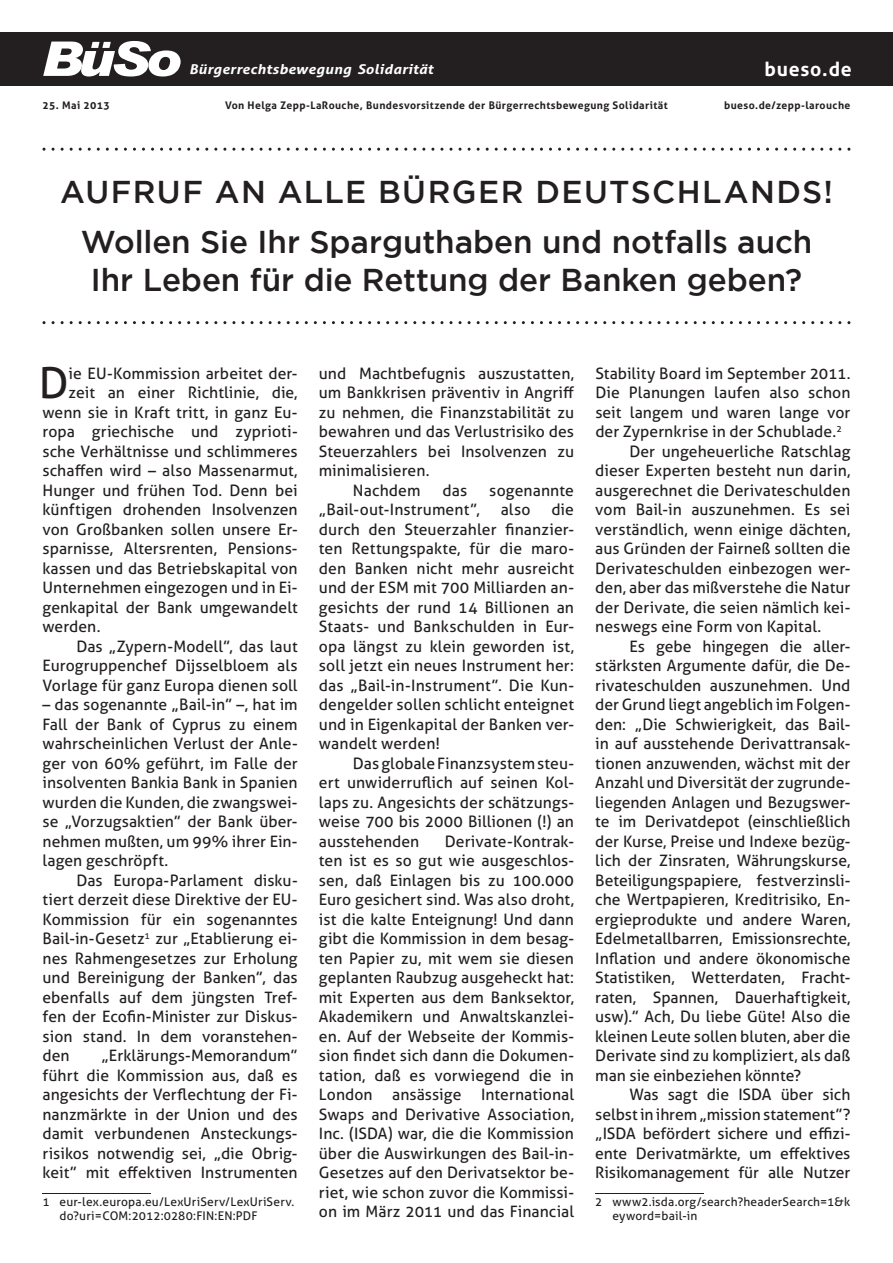
<style>
.page{position:relative;width:893px;height:1263px;background:#fff}
.page>*{position:absolute;margin:0;border:0;box-sizing:border-box;transform-origin:0 0}
.t1{font:italic 900 48px "Arial";color:#fff;scale:1.13 1}
.t2{font:42.75px "Aller";color:#231f20}
.t3{font:500 31.5px/50.2px "Gotham";color:#231f20;text-align:center}
.t4{font:700 19.5px "Aller";letter-spacing:.04em;color:#fff}
.t5{font:15.75px/19.5px "Aller";color:#231f20;text-align:justify}
.t6{font:italic 700 13.5px "Aller";letter-spacing:.02em;color:#fff;scale:1.1 1}
.t7{font:12px/14.4px "Aller";letter-spacing:.015em;color:#231f20}
.t8{font:700 10.5px "Aller";letter-spacing:.04em;color:#231f20}
</style>
<div class="page">
<hr style="left:43px;top:1193px;width:108px;height:1px;background:#231f20">
<hr style="left:595px;top:1193px;width:108px;height:1px;background:#231f20">
<svg style="left:43px;top:321px;width:807px;height:3px"></svg>
<svg style="left:43px;top:148px;width:807px;height:3px"></svg>
<div style="left:0;top:32px;width:893px;height:53px;background:#231f20"></div>
<h1 class="t1" style="left:41px;top:29px;width:126px">BüSo</h1>
<p class="t6" style="left:189px;top:61px;width:223px">Bürgerrechtsbewegung Solidarität</p>
<p class="t4" style="left:764px;top:57px;width:89px">bueso.de</p>
<p class="t8" style="left:43px;top:99px;width:69px">25. Mai 2013</p>
<p class="t8" style="left:225px;top:99px;width:444px">Von Helga Zepp-LaRouche, Bundesvorsitzende der Bürgerrechtsbewegung Solidarität</p>
<p class="t8" style="left:724px;top:99px;width:128px">bueso.de/zepp-larouche</p>
<h3 class="t3" style="left:60px;top:166px;width:774px">AUFRUF AN ALLE BÜRGER DEUTSCHLANDS!<br>Wollen Sie Ihr Sparguthaben und notfalls auch</h3>
<h3 class="t3" style="left:91px;top:254px;width:713px">Ihr Leben für die Rettung der Banken geben?</h3>
<h2 class="t2" style="left:39px;top:357px;width:31px">D</h2>
<p class="t5" style="left:69px;top:363px;width:230px">ie EU-Kommission arbeitet der-</p>
<p class="t5" style="left:69px;top:383px;width:231px">zeit an einer Richtlinie, die,</p>
<p class="t5" style="left:43px;top:402px;width:257px">wenn sie in Kraft tritt, in ganz Eu-</p>
<p class="t5" style="left:43px;top:422px;width:257px">ropa griechische und zyprioti-</p>
<p class="t5" style="left:43px;top:441px;width:257px">sche Verhältnisse und schlimmeres</p>
<p class="t5" style="left:43px;top:461px;width:257px">schaffen wird – also Massenarmut,</p>
<p class="t5" style="left:43px;top:480px;width:257px">Hunger und frühen Tod. Denn bei</p>
<p class="t5" style="left:43px;top:500px;width:257px">künftigen drohenden Insolvenzen</p>
<p class="t5" style="left:43px;top:519px;width:257px">von Großbanken sollen unsere Er-</p>
<p class="t5" style="left:43px;top:539px;width:257px">sparnisse, Altersrenten, Pensions-</p>
<p class="t5" style="left:43px;top:558px;width:257px">kassen und das Betriebskapital von</p>
<p class="t5" style="left:43px;top:578px;width:257px">Unternehmen eingezogen und in Ei-</p>
<p class="t5" style="left:43px;top:597px;width:257px">genkapital der Bank umgewandelt</p>
<p class="t5" style="left:43px;top:617px;width:59px">werden.</p>
<p class="t5" style="left:77px;top:636px;width:223px">Das „Zypern-Modell”, das laut</p>
<p class="t5" style="left:43px;top:656px;width:257px">Eurogruppenchef Dijsselbloem als</p>
<p class="t5" style="left:43px;top:675px;width:257px">Vorlage für ganz Europa dienen soll</p>
<p class="t5" style="left:43px;top:695px;width:257px">– das sogenannte „Bail-in” –, hat im Fall der Bank of Cyprus zu einem wahrscheinlichen Verlust der Anle&shy;ger von 60% geführt, im Falle der insolventen Bankia Bank in Spanien wurden die Kunden, die zwangswei&shy;se „Vorzugsaktien” der Bank über&shy;nehmen mußten, um 99% ihrer Ein&shy;lagen geschröpft.</p>
<p class="t5" style="left:43px;top:870px;width:257px;text-indent:34px">Das Europa-Parlament disku&shy;tiert derzeit diese Direktive der EU-Kommission für ein sogenanntes Bail-in-Gesetz<sup>1</sup> zur „Etablierung ei&shy;nes Rahmengesetzes zur Erholung und Bereinigung der Banken”, das ebenfalls auf dem jüngsten Tref&shy;fen der Ecofin-Minister zur Diskus&shy;sion stand. In dem voranstehen&shy;den</p>
<p class="t5" style="left:43px;top:1046px;width:257px;text-indent:59px">„Erklärungs-Memorandum” führt die Kommission aus, daß es angesichts der Verflechtung der Fi&shy;nanzmärkte in der Union und des damit verbundenen Ansteckungs&shy;risikos notwendig sei, „die Obrig&shy;keit” mit effektiven Instrumenten</p>
<p class="t7" style="left:60px;top:1194px;width:236px;text-indent:-17px">1 eur-lex.europa.eu/LexUriServ/LexUriServ. do?uri=COM:2012:0280:FIN:EN:PDF</p>
<p class="t5" style="left:319px;top:363px;width:257px">und Machtbefugnis auszustatten,</p>
<p class="t5" style="left:319px;top:383px;width:257px">um Bankkrisen präventiv in Angriff</p>
<p class="t5" style="left:319px;top:402px;width:257px">zu nehmen, die Finanzstabilität zu</p>
<p class="t5" style="left:319px;top:422px;width:257px">bewahren und das Verlustrisiko des</p>
<p class="t5" style="left:319px;top:441px;width:257px">Steuerzahlers bei Insolvenzen zu</p>
<p class="t5" style="left:319px;top:461px;width:112px">minimalisieren.</p>
<p class="t5" style="left:353px;top:480px;width:69px">Nachdem</p>
<p class="t5" style="left:443px;top:480px;width:26px">das</p>
<p class="t5" style="left:489px;top:480px;width:86px">sogenannte</p>
<p class="t5" style="left:319px;top:500px;width:163px">„Bail-out-Instrument”,</p>
<p class="t5" style="left:501px;top:500px;width:31px">also</p>
<p class="t5" style="left:319px;top:500px;width:257px;text-indent:232px">die durch den Steuerzahler finanzier&shy;ten Rettungspakte, für die maro&shy;den Banken nicht mehr ausreicht und der ESM mit 700 Milliarden an&shy;gesichts der rund 14 Billionen an Staats- und Bankschulden in Eur&shy;opa längst zu klein geworden ist, soll jetzt ein neues Instrument her: das „Bail-in-Instrument”. Die Kun&shy;dengelder sollen schlicht enteignet und in Eigenkapital der Banken ver&shy;wandelt werden!</p>
<p class="t5" style="left:319px;top:753px;width:257px;text-indent:34px">Das globale Finanzsystem steu&shy;ert unwiderruflich auf seinen Kol&shy;laps zu. Angesichts der schätzungs&shy;weise 700 bis 2000 Billionen (!) an ausstehenden</p>
<p class="t5" style="left:319px;top:831px;width:257px;text-indent:126px">Derivate-Kontrak&shy;ten ist es so gut wie ausgeschlos&shy;sen, daß Einlagen bis zu 100.000<br>Euro gesichert sind. Was also droht, ist die kalte Enteignung! Und dann gibt die Kommission in dem besag&shy;ten Papier zu, mit wem sie diesen geplanten Raubzug ausgeheckt hat: mit Experten aus dem Banksektor, Akademikern und Anwaltskanzlei&shy;en. Auf der Webseite der Kommis&shy;sion findet sich dann die Dokumen&shy;tation, daß es vorwiegend die in London ansässige International Swaps and Derivative Association, Inc. (ISDA) war, die die Kommission über die Auswirkungen des Bail-in-Gesetzes auf den Derivatsektor be&shy;riet, wie schon zuvor die Kommissi&shy;on im März 2011 und das Financial</p>
<p class="t5" style="left:595px;top:363px;width:257px">Stability Board im September 2011.</p>
<p class="t5" style="left:595px;top:383px;width:257px">Die Planungen laufen also schon</p>
<p class="t5" style="left:595px;top:402px;width:257px">seit langem und waren lange vor</p>
<p class="t5" style="left:595px;top:422px;width:248px">der Zypernkrise in der Schublade.<sup>2</sup></p>
<p class="t5" style="left:629px;top:441px;width:223px">Der ungeheuerliche Ratschlag</p>
<p class="t5" style="left:595px;top:461px;width:257px">dieser Experten besteht nun darin,</p>
<p class="t5" style="left:595px;top:480px;width:257px">ausgerechnet die Derivateschulden</p>
<p class="t5" style="left:595px;top:500px;width:257px">vom Bail-in auszunehmen. Es sei</p>
<p class="t5" style="left:595px;top:519px;width:257px">verständlich, wenn einige dächten,</p>
<p class="t5" style="left:595px;top:539px;width:257px">aus Gründen der Fairneß sollten die</p>
<p class="t5" style="left:595px;top:558px;width:257px">Derivateschulden einbezogen wer-</p>
<p class="t5" style="left:595px;top:578px;width:257px">den, aber das mißverstehe die Natur</p>
<p class="t5" style="left:595px;top:597px;width:257px">der Derivate, die seien nämlich kei-</p>
<p class="t5" style="left:595px;top:617px;width:228px">neswegs eine Form von Kapital.</p>
<p class="t5" style="left:629px;top:636px;width:223px">Es gebe hingegen die aller-</p>
<p class="t5" style="left:595px;top:656px;width:257px">stärksten Argumente dafür, die De-</p>
<p class="t5" style="left:595px;top:675px;width:257px">rivateschulden auszunehmen. Und</p>
<p class="t5" style="left:595px;top:695px;width:257px">der Grund liegt angeblich im Folgen-</p>
<p class="t5" style="left:595px;top:714px;width:257px">den: „Die Schwierigkeit, das Bail-</p>
<p class="t5" style="left:595px;top:734px;width:257px">in auf ausstehende Derivattransak-</p>
<p class="t5" style="left:595px;top:753px;width:257px">tionen anzuwenden, wächst mit der</p>
<p class="t5" style="left:595px;top:773px;width:257px">Anzahl und Diversität der zugrunde-</p>
<p class="t5" style="left:595px;top:792px;width:257px">liegenden Anlagen und Bezugswer-</p>
<p class="t5" style="left:595px;top:812px;width:257px">te im Derivatdepot (einschließlich</p>
<p class="t5" style="left:595px;top:831px;width:257px">der Kurse, Preise und Indexe bezüg-</p>
<p class="t5" style="left:595px;top:851px;width:257px">lich der Zinsraten, Währungskurse,</p>
<p class="t5" style="left:595px;top:870px;width:257px">Beteiligungspapiere, festverzinsli-</p>
<p class="t5" style="left:595px;top:890px;width:257px">che Wertpapieren, Kreditrisiko, En-</p>
<p class="t5" style="left:595px;top:909px;width:257px">ergieprodukte und andere Waren,</p>
<p class="t5" style="left:595px;top:929px;width:257px">Edelmetallbarren, Emissionsrechte,</p>
<p class="t5" style="left:595px;top:948px;width:257px">Inflation und andere ökonomische</p>
<p class="t5" style="left:595px;top:968px;width:257px">Statistiken, Wetterdaten, Fracht-</p>
<p class="t5" style="left:595px;top:987px;width:257px">raten, Spannen, Dauerhaftigkeit,</p>
<p class="t5" style="left:595px;top:1007px;width:257px">usw).” Ach, Du liebe Güte! Also die</p>
<p class="t5" style="left:595px;top:1026px;width:257px">kleinen Leute sollen bluten, aber die</p>
<p class="t5" style="left:595px;top:1046px;width:257px">Derivate sind zu kompliziert, als daß</p>
<p class="t5" style="left:595px;top:1065px;width:207px">man sie einbeziehen könnte?</p>
<p class="t5" style="left:629px;top:1085px;width:223px">Was sagt die ISDA über sich</p>
<p class="t5" style="left:595px;top:1104px;width:257px">selbst in ihrem „mission statement”?</p>
<p class="t5" style="left:595px;top:1124px;width:257px">„ISDA befördert sichere und effizi-</p>
<p class="t5" style="left:595px;top:1143px;width:257px">ente Derivatmärkte, um effektives</p>
<p class="t5" style="left:595px;top:1163px;width:257px">Risikomanagement für alle Nutzer</p>
<p class="t7" style="left:612px;top:1194px;width:239px;text-indent:-17px">2 www2.isda.org/search?headerSearch=1&amp;k eyword=bail-in</p>
</div>
